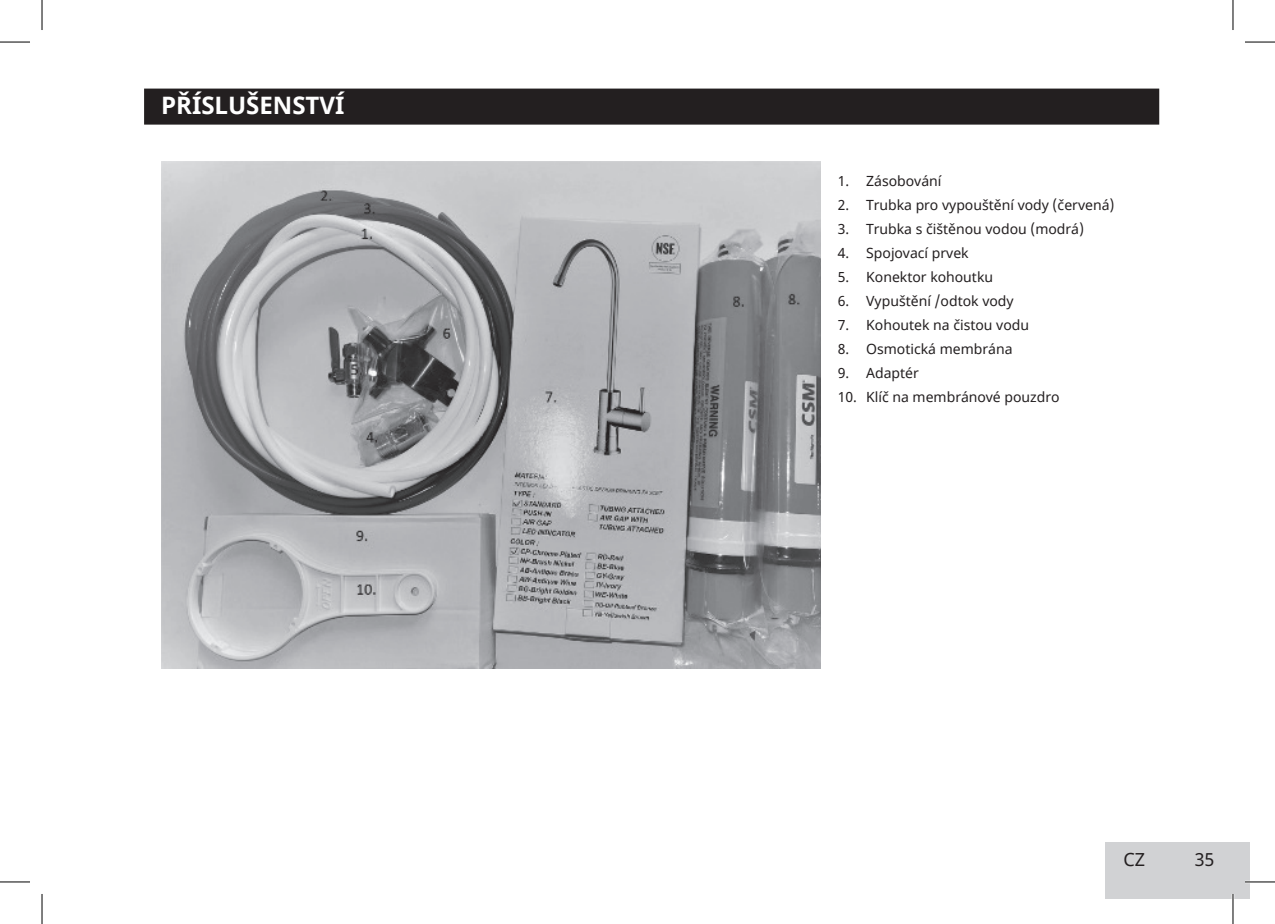
<style>
.page{position:relative;width:1275px;height:924px;background:#fff}
.page>*{position:absolute;margin:0;border:0;box-sizing:border-box;transform-origin:0 0}
.t1{font:700 24px "Noto Sans";color:#fff}
.t2{font:18px "Noto Sans";color:#231f20}
.t3{font:14px "Noto Sans";color:#231f20}
</style>
<div class="page">
<div style="left:1106px;top:841px;width:144px;height:57px;background:#d1d2d4"></div>
<div style="left:144px;top:88px;width:1015px;height:36px;background:#231f20"></div>
<img style="left:161px;top:162px;width:660px;height:506px">
<hr style="left:1245px;top:880px;width:30px;height:2px;background:#fff">
<hr style="left:1231px;top:893px;width:3px;height:30px;background:#fff">
<hr style="left:0;top:42px;width:30px;height:1px;background:#000">
<hr style="left:1245px;top:42px;width:30px;height:1px;background:#000">
<hr style="left:0;top:881px;width:30px;height:1px;background:#000">
<hr style="left:1245px;top:881px;width:30px;height:1px;background:#000">
<hr style="left:42px;top:0;width:1px;height:30px;background:#000">
<hr style="left:42px;top:893px;width:1px;height:30px;background:#000">
<hr style="left:1232px;top:0;width:1px;height:30px;background:#000">
<hr style="left:1232px;top:893px;width:1px;height:30px;background:#000">
<h1 class="t1" style="left:161px;top:88px;width:185px">PŘÍSLUŠENSTVÍ</h1>
<p class="t3" style="left:838px;top:171px;width:105px">1. Zásobování</p>
<p class="t3" style="left:838px;top:195px;width:278px">2. Trubka pro vypouštění vody (červená)</p>
<p class="t3" style="left:838px;top:219px;width:248px">3. Trubka s čištěnou vodou (modrá)</p>
<p class="t3" style="left:838px;top:243px;width:132px">4. Spojovací prvek</p>
<p class="t3" style="left:838px;top:267px;width:157px">5. Konektor kohoutku</p>
<p class="t3" style="left:838px;top:291px;width:177px">6. Vypuštění /odtok vody</p>
<p class="t3" style="left:838px;top:315px;width:193px">7. Kohoutek na čistou vodu</p>
<p class="t3" style="left:838px;top:339px;width:176px">8. Osmotická membrána</p>
<p class="t3" style="left:838px;top:363px;width:83px">9. Adaptér</p>
<p class="t3" style="left:838px;top:387px;width:223px">10. Klíč na membránové pouzdro</p>
<p class="t2" style="left:1123px;top:846px;width:23px">CZ</p>
<p class="t2" style="left:1194px;top:846px;width:21px">35</p>
</div>
